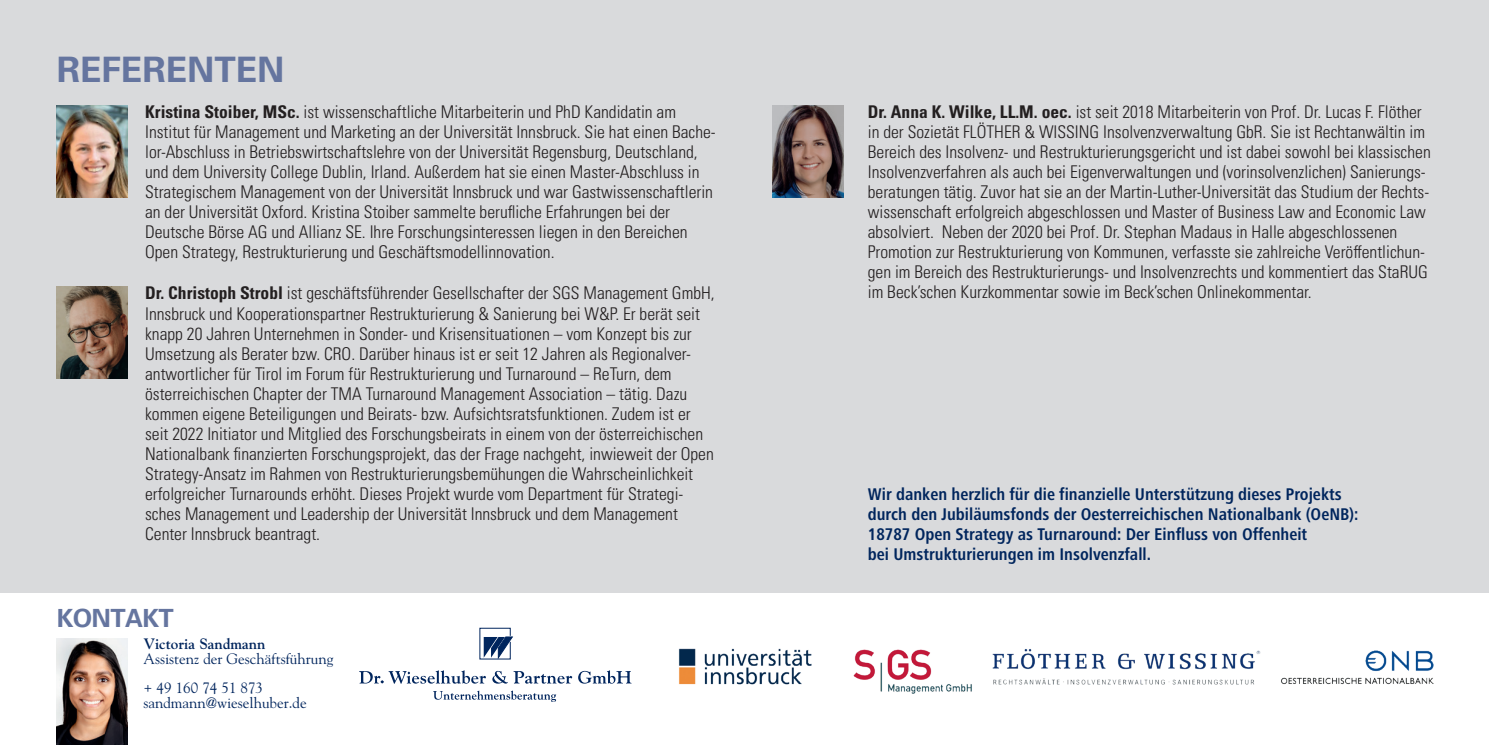
<style>
.page{position:relative;width:1489px;height:745px;background:#fff}
.page>*{position:absolute;margin:0;border:0;box-sizing:border-box;transform-origin:0 0}
.t1{font:700 35px "Univers LT Pro 65";color:#65759f}
.t2{font:700 25px "Univers LT Pro 65";letter-spacing:-.025em;color:#65759f}
.t3{font:300 condensed 17.5px/20px "Univers LT Pro";color:#231f20}
.t4{font:700 condensed 17.5px/20px "Frutiger Next LT";color:#00255d}
.t5{font:15px/29.2px "Goudy Std";color:#00255d}
.t6{font:700 15px "Goudy Std";color:#00255d}
.s1{font-weight:700}
</style>
<div class="page">
<div style="left:0;top:0;width:1488px;height:592px;background:#d9dadc"></div>
<img style="left:57px;top:638px;width:71px;height:106px">
<img style="left:772px;top:105px;width:71px;height:92px">
<img style="left:57px;top:286px;width:71px;height:92px">
<img style="left:57px;top:105px;width:71px;height:92px">
<svg style="left:479px;top:627px;width:34px;height:32px"></svg>
<svg style="left:359px;top:670px;width:127px;height:13px"></svg>
<svg style="left:492px;top:670px;width:80px;height:13px"></svg>
<svg style="left:578px;top:670px;width:53px;height:13px"></svg>
<svg style="left:433px;top:690px;width:123px;height:11px"></svg>
<img style="left:853px;top:649px;width:119px;height:45px">
<img style="left:678px;top:648px;width:134px;height:37px">
<img style="left:992px;top:649px;width:269px;height:36px">
<img style="left:1281px;top:650px;width:153px;height:34px">
<h1 class="t1" style="left:57px;top:45px;width:229px">REFERENTEN</h1>
<p class="t3" style="left:145px;top:101px;width:572px"><span class="s1">Kristina Stoiber, MSc.</span> ist wissenschaftliche Mitarbeiterin und PhD Kandidatin am Institut für Management und Marketing an der Universität Innsbruck. Sie hat einen Bache&shy;lor-Abschluss in Betriebswirtschaftslehre von der Universität Regensburg, Deutschland, und dem University College Dublin, Irland. Außerdem hat sie einen Master-Abschluss in Strategischem Management von der Universität Innsbruck und war Gastwissenschaftlerin an der Universität Oxford. Kristina Stoiber sammelte berufliche Erfahrungen bei der Deutsche Börse AG und Allianz SE. Ihre Forschungsinteressen liegen in den Bereichen Open Strategy, Restrukturierung und Geschäftsmodellinnovation.</p>
<p class="t3" style="left:145px;top:282px;width:571px"><span class="s1">Dr. Christoph Strobl</span> ist geschäftsführender Gesellschafter der SGS Management GmbH, Innsbruck und Kooperationspartner Restrukturierung &amp; Sanierung bei W&amp;P. Er berät seit knapp 20 Jahren Unternehmen in Sonder- und Krisensituationen – vom Konzept bis zur Umsetzung als Berater bzw. CRO. Darüber hinaus ist er seit 12 Jahren als Regionalver&shy;antwortlicher für Tirol im Forum für Restrukturierung und Turnaround – ReTurn, dem österreichischen Chapter der TMA Turnaround Management Association – tätig. Dazu kommen eigene Beteiligungen und Beirats- bzw. Aufsichtsratsfunktionen. Zudem ist er seit 2022 Initiator und Mitglied des Forschungsbeirats in einem von der österreichischen Nationalbank finanzierten Forschungsprojekt, das der Frage nachgeht, inwieweit der Open Strategy-Ansatz im Rahmen von Restrukturierungsbemühungen die Wahrscheinlichkeit erfolgreicher Turnarounds erhöht. Dieses Projekt wurde vom Department für Strategi&shy;sches Management und Leadership der Universität Innsbruck und dem Management Center Innsbruck beantragt.</p>
<h2 class="t2" style="left:57px;top:600px;width:118px">KONTAKT</h2>
<p class="t6" style="left:143px;top:634px;width:124px">Victoria Sandmann</p>
<p class="t5" style="left:143px;top:643px;width:191px">Assistenz der Geschäftsführung + 49 160 74 51 873</p>
<p class="t5" style="left:143px;top:687px;width:165px">sandmann@wieselhuber.de</p>
<p class="t3" style="left:867px;top:101px;width:564px"><span class="s1">Dr. Anna K. Wilke, LL.M. oec.</span> ist seit 2018 Mitarbeiterin von Prof. Dr. Lucas F. Flöther in der Sozietät FLÖTHER &amp; WISSING Insolvenzverwaltung GbR. Sie ist Rechtanwältin im Bereich des Insolvenz- und Restrukturierungsgericht und ist dabei sowohl bei klassischen Insolvenzverfahren als auch bei Eigenverwaltungen und (vorinsolvenzlichen) Sanierungs&shy;beratungen tätig. Zuvor hat sie an der Martin-Luther-Universität das Studium der Rechts&shy;wissenschaft erfolgreich abgeschlossen und Master of Business Law and Economic Law absolviert. Neben der 2020 bei Prof. Dr. Stephan Madaus in Halle abgeschlossenen Promotion zur Restrukturierung von Kommunen, verfasste sie zahlreiche Veröffentlichun&shy;gen im Bereich des Restrukturierungs- und Insolvenzrechts und kommentiert das StaRUG im Beck’schen Kurzkommentar sowie im Beck’schen Onlinekommentar.</p>
<p class="t4" style="left:867px;top:484px;width:492px">Wir danken herzlich für die finanzielle Unterstützung dieses Projekts durch den Jubiläumsfonds der Oesterreichischen Nationalbank (OeNB):<br>18787 Open Strategy as Turnaround: Der Einfluss von Offenheit<br>bei Umstrukturierungen im Insolvenzfall.</p>
</div>
